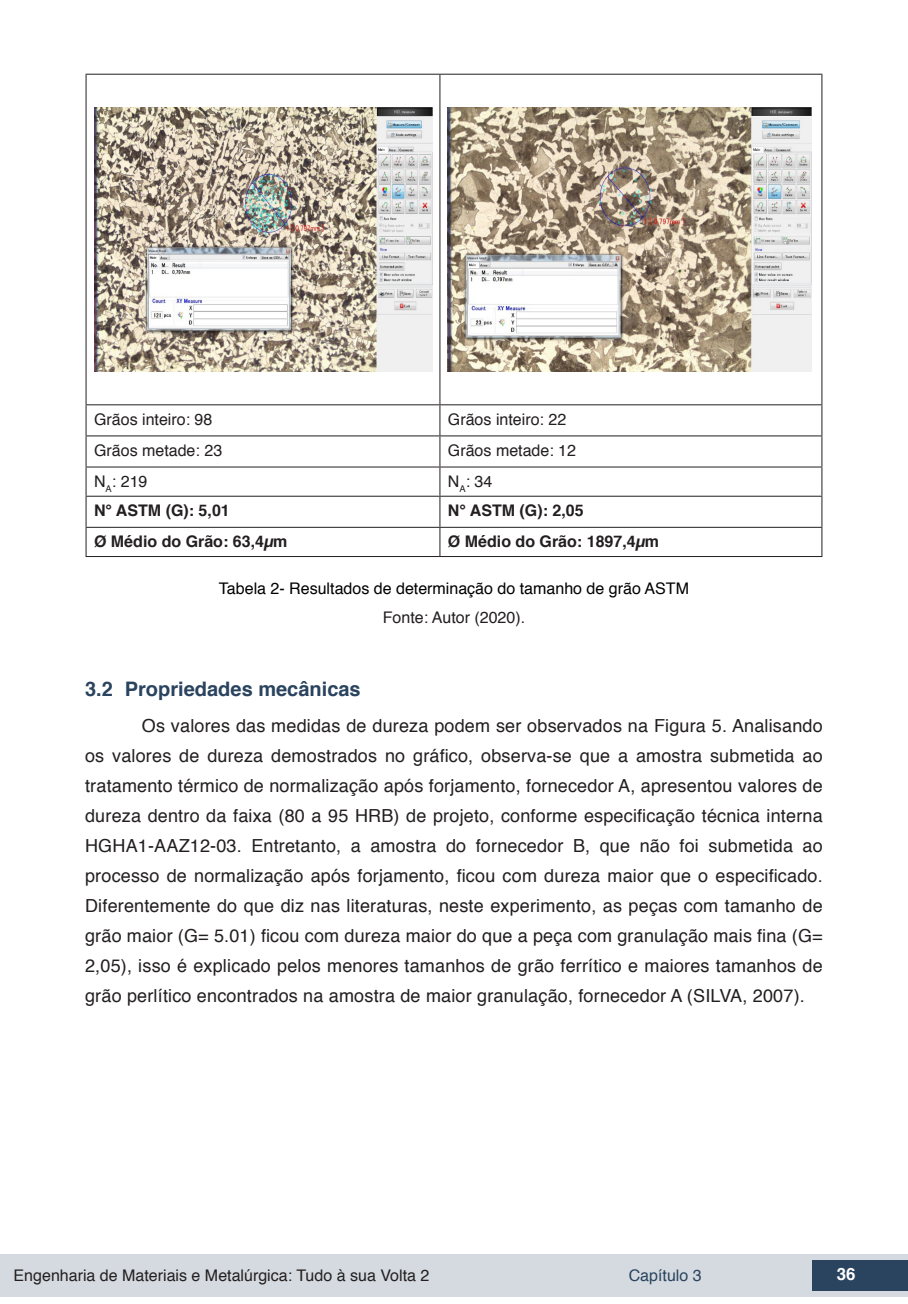
<style>
.page{position:relative;width:908px;height:1304px;background:#fff}
.page>*{position:absolute;margin:0;border:0;box-sizing:border-box;transform-origin:0 0}
.t1{font:700 20px "Helvetica";color:#2a435e}
.txt{font:18px/30px "Helvetica";letter-spacing:.01em;color:#231f20;text-align:justify}
.t2{font:700 16.8px "Helvetica";color:#fff}
.tab_txt{font:16px "Helvetica";color:#231f20}
.tab_txt-2{font:700 16px "Helvetica";color:#231f20}
.fonte_tab_gra_imag{font:16px "Helvetica";color:#231f20}
.info_tab_graf_imag{font:16px "Helvetica";color:#000}
.t3{font:16px "Helvetica";color:#2a435e}
</style>
<div class="page">
<div style="left:0;top:1254px;width:906px;height:43px;background:#d4dadf"></div>
<div style="left:812px;top:1261px;width:95px;height:30px;background:#2a435e"></div>
<hr style="left:85px;top:74px;width:354px;height:1px;background:#231f20">
<hr style="left:85px;top:75px;width:1px;height:329px;background:#231f20">
<hr style="left:439px;top:74px;width:383px;height:1px;background:#231f20">
<hr style="left:439px;top:75px;width:1px;height:329px;background:#231f20">
<hr style="left:821px;top:75px;width:1px;height:329px;background:#231f20">
<hr style="left:85px;top:404px;width:354px;height:1px;background:#231f20">
<hr style="left:85px;top:405px;width:1px;height:30px;background:#231f20">
<hr style="left:439px;top:404px;width:383px;height:1px;background:#231f20">
<hr style="left:439px;top:405px;width:1px;height:30px;background:#231f20">
<hr style="left:821px;top:405px;width:1px;height:30px;background:#231f20">
<hr style="left:85px;top:435px;width:354px;height:1px;background:#231f20">
<hr style="left:85px;top:436px;width:1px;height:31px;background:#231f20">
<hr style="left:439px;top:435px;width:383px;height:1px;background:#231f20">
<hr style="left:439px;top:436px;width:1px;height:31px;background:#231f20">
<hr style="left:821px;top:436px;width:1px;height:31px;background:#231f20">
<hr style="left:85px;top:467px;width:354px;height:1px;background:#231f20">
<svg style="left:85px;top:468px;width:1px;height:28px"></svg>
<hr style="left:439px;top:467px;width:383px;height:1px;background:#231f20">
<svg style="left:439px;top:468px;width:1px;height:28px"></svg>
<svg style="left:821px;top:468px;width:1px;height:28px"></svg>
<hr style="left:85px;top:496px;width:354px;height:1px;background:#231f20">
<hr style="left:85px;top:497px;width:1px;height:30px;background:#231f20">
<hr style="left:439px;top:496px;width:383px;height:1px;background:#231f20">
<hr style="left:439px;top:497px;width:1px;height:30px;background:#231f20">
<hr style="left:821px;top:497px;width:1px;height:30px;background:#231f20">
<hr style="left:85px;top:527px;width:354px;height:1px;background:#231f20">
<svg style="left:85px;top:528px;width:1px;height:28px"></svg>
<hr style="left:439px;top:527px;width:383px;height:1px;background:#231f20">
<svg style="left:439px;top:528px;width:1px;height:28px"></svg>
<svg style="left:821px;top:528px;width:1px;height:28px"></svg>
<hr style="left:85px;top:556px;width:354px;height:1px;background:#231f20">
<hr style="left:439px;top:556px;width:383px;height:1px;background:#231f20">
<img style="left:94px;top:108px;width:339px;height:263px">
<img style="left:447px;top:107px;width:364px;height:265px">
<p class="tab_txt" style="left:94px;top:407px;width:120px">Grãos inteiro: 98</p>
<p class="tab_txt" style="left:447px;top:407px;width:120px">Grãos inteiro: 22</p>
<p class="tab_txt" style="left:94px;top:438px;width:130px">Grãos metade: 23</p>
<p class="tab_txt" style="left:447px;top:438px;width:130px">Grãos metade: 12</p>
<p class="tab_txt" style="left:94px;top:469px;width:55px">N<sub>A</sub>: 219</p>
<p class="tab_txt" style="left:447px;top:469px;width:46px">N<sub>A</sub>: 34</p>
<p class="tab_txt-2" style="left:94px;top:498px;width:137px">N° ASTM (G): 5,01</p>
<p class="tab_txt-2" style="left:447px;top:498px;width:137px">N° ASTM (G): 2,05</p>
<p class="tab_txt-2" style="left:94px;top:529px;width:195px">Ø Médio do Grão: 63,4µm</p>
<p class="tab_txt-2" style="left:447px;top:529px;width:213px">Ø Médio do Grão: 1897,4µm</p>
<p class="info_tab_graf_imag" style="left:219px;top:576px;width:471px">Tabela 2- Resultados de determinação do tamanho de grão ASTM</p>
<p class="fonte_tab_gra_imag" style="left:382px;top:605px;width:144px">Fonte: Autor (2020).</p>
<p class="t1" style="left:85px;top:673px;width:277px">3.2 Propriedades mecânicas</p>
<p class="txt" style="left:85px;top:711px;width:738px;text-indent:57px">Os valores das medidas de dureza podem ser observados na Figura 5. Analisando os valores de dureza demostrados no gráfico, observa-se que a amostra submetida ao tratamento térmico de normalização após forjamento, fornecedor A, apresentou valores de dureza dentro da faixa (80 a 95 HRB) de projeto, conforme especificação técnica interna HGHA1-AAZ12-03. Entretanto, a amostra do fornecedor B, que não foi submetida ao processo de normalização após forjamento, ficou com dureza maior que o especificado.<br>Diferentemente do que diz nas literaturas, neste experimento, as peças com tamanho de grão maior (G= 5.01) ficou com dureza maior do que a peça com granulação mais fina (G= 2,05), isso é explicado pelos menores tamanhos de grão ferrítico e maiores tamanhos de grão perlítico encontrados na amostra de maior granulação, fornecedor A (SILVA, 2007).</p>
<p class="fonte_tab_gra_imag" style="left:14px;top:1263px;width:417px">Engenharia de Materiais e Metalúrgica: Tudo à sua Volta 2</p>
<p class="t3" style="left:628px;top:1263px;width:74px">Capítulo 3</p>
<p class="t2" style="left:836px;top:1261px;width:20px">36</p>
</div>
